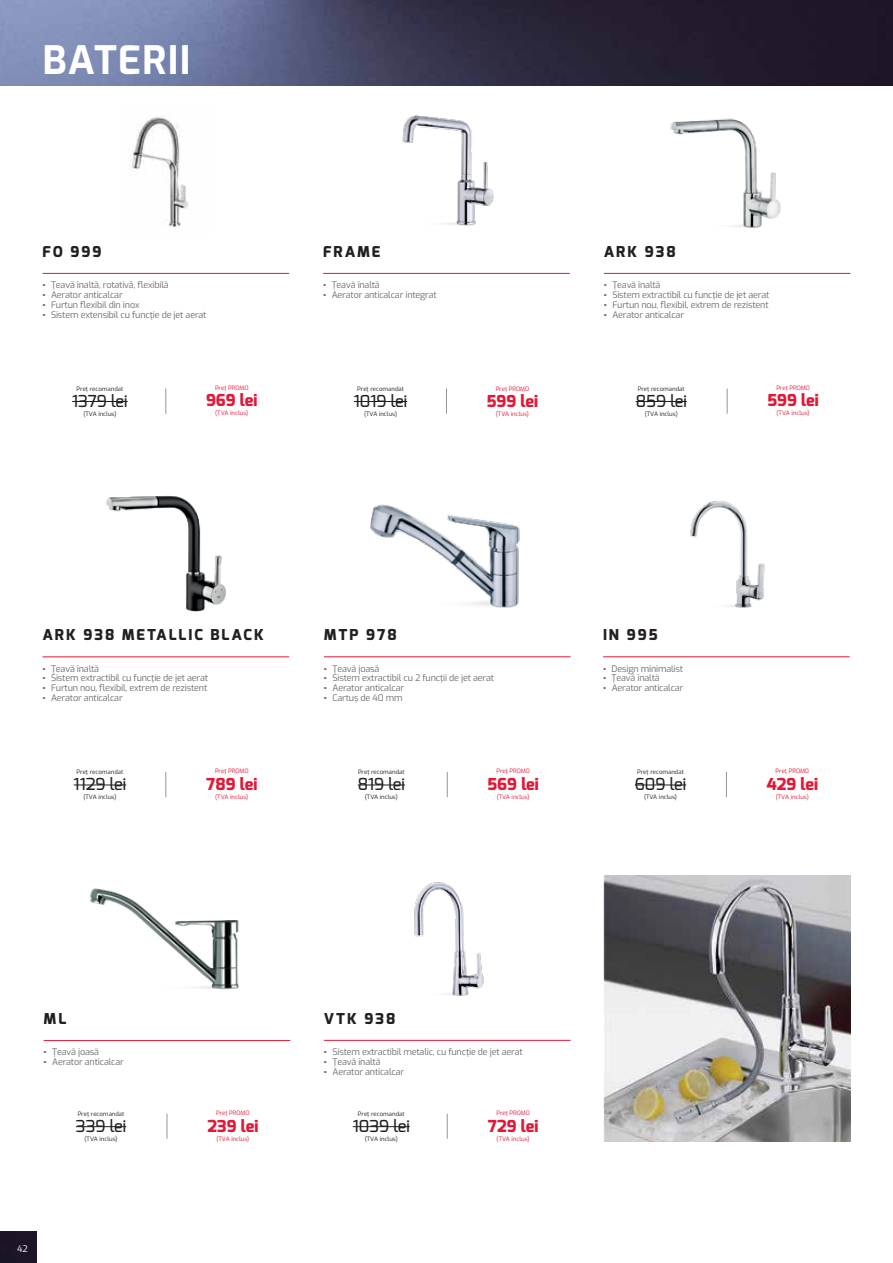
<style>
.page{position:relative;width:893px;height:1263px;background:#fff}
.page>*{position:absolute;margin:0;border:0;box-sizing:border-box;transform-origin:0 0}
.t1{font:700 39px "Exo";letter-spacing:.03em;color:#fff}
.t2{font:500 16.5px "Exo";color:#231f20}
.t3{font:800 16.5px "Exo";color:#e31837}
.t4{font:800 15px "Exo";letter-spacing:.13em;color:#231f20}
.t5{font:9px "Exo";letter-spacing:-.02em;color:#6d6e71}
.t6{font:9px "Exo";color:#fff}
.t7{font:6px "Exo";color:#231f20}
.t8{font:6px "Exo";color:#e31837}
.s1{font-family:"Times New Roman"}
</style>
<div class="page">
<img style="left:0;top:1232px;width:37px;height:31px">
<img style="left:0;top:0;width:893px;height:85px">
<hr style="left:43px;top:273px;width:246px;height:1px;background:#e31837">
<hr style="left:323px;top:273px;width:247px;height:1px;background:#e31837">
<hr style="left:324px;top:1040px;width:246px;height:1px;background:#e31837">
<hr style="left:72px;top:401px;width:56px;height:1px;background:#231f20">
<svg style="left:165px;top:388px;width:1px;height:26px"></svg>
<hr style="left:354px;top:401px;width:53px;height:1px;background:#231f20">
<svg style="left:446px;top:388px;width:1px;height:26px"></svg>
<hr style="left:353px;top:1126px;width:57px;height:1px;background:#231f20">
<svg style="left:447px;top:1114px;width:1px;height:25px"></svg>
<img style="left:131px;top:116px;width:58px;height:112px">
<img style="left:402px;top:115px;width:92px;height:111px">
<img style="left:414px;top:882px;width:70px;height:114px">
<hr style="left:604px;top:273px;width:246px;height:1px;background:#e31837">
<hr style="left:324px;top:656px;width:247px;height:1px;background:#e31837">
<hr style="left:603px;top:656px;width:247px;height:1px;background:#e31837">
<hr style="left:636px;top:401px;width:51px;height:1px;background:#231f20">
<svg style="left:727px;top:388px;width:1px;height:26px"></svg>
<hr style="left:358px;top:784px;width:47px;height:1px;background:#231f20">
<svg style="left:447px;top:772px;width:1px;height:25px"></svg>
<hr style="left:635px;top:784px;width:51px;height:1px;background:#231f20">
<svg style="left:726px;top:772px;width:1px;height:25px"></svg>
<img style="left:670px;top:118px;width:111px;height:110px">
<img style="left:370px;top:504px;width:150px;height:104px">
<img style="left:690px;top:500px;width:75px;height:108px">
<hr style="left:44px;top:1040px;width:246px;height:1px;background:#e31837">
<hr style="left:76px;top:1126px;width:50px;height:1px;background:#231f20">
<svg style="left:167px;top:1114px;width:1px;height:25px"></svg>
<img style="left:90px;top:888px;width:149px;height:102px">
<img style="left:604px;top:875px;width:246px;height:266px">
<hr style="left:43px;top:656px;width:246px;height:1px;background:#e31837">
<hr style="left:74px;top:784px;width:52px;height:1px;background:#231f20">
<svg style="left:165px;top:772px;width:1px;height:25px"></svg>
<img style="left:106px;top:496px;width:119px;height:116px">
<h1 class="t1" style="left:43px;top:31px;width:150px">BATERII</h1>
<h3 class="t4" style="left:43px;top:242px;width:61px">FO 999</h3>
<h3 class="t4" style="left:323px;top:242px;width:59px">FRAME</h3>
<h3 class="t4" style="left:604px;top:242px;width:73px">ARK 938</h3>
<p class="t5" style="left:43px;top:278px;width:128px"><span class="s1">▪</span> Ţeavă înaltă, rotativă, flexibilă</p>
<p class="t5" style="left:43px;top:288px;width:82px"><span class="s1">▪</span> Aerator anticalcar</p>
<p class="t5" style="left:43px;top:298px;width:99px"><span class="s1">▪</span> Furtun flexibil din inox</p>
<p class="t5" style="left:43px;top:308px;width:166px"><span class="s1">▪</span> Sistem extensibil cu funcţie de jet aerat</p>
<p class="t5" style="left:323px;top:278px;width:58px"><span class="s1">▪</span> Ţeavă înaltă</p>
<p class="t5" style="left:323px;top:288px;width:115px"><span class="s1">▪</span> Aerator anticalcar integrat</p>
<p class="t5" style="left:604px;top:278px;width:58px"><span class="s1">▪</span> Ţeavă înaltă</p>
<p class="t5" style="left:604px;top:288px;width:167px"><span class="s1">▪</span> Sistem extractibil cu funcţie de jet aerat</p>
<p class="t5" style="left:604px;top:298px;width:166px"><span class="s1">▪</span> Furtun nou, flexibil, extrem de rezistent</p>
<p class="t5" style="left:604px;top:308px;width:82px"><span class="s1">▪</span> Aerator anticalcar</p>
<p class="t7" style="left:77px;top:384px;width:48px">Preţ recomandat</p>
<h2 class="t2" style="left:72px;top:390px;width:57px">1379 lei</h2>
<p class="t7" style="left:83px;top:409px;width:35px">(TVA inclus)</p>
<p class="t8" style="left:215px;top:383px;width:35px">Preţ PROMO</p>
<h2 class="t3" style="left:206px;top:390px;width:53px">969 lei</h2>
<p class="t8" style="left:215px;top:409px;width:35px">(TVA inclus)</p>
<p class="t7" style="left:357px;top:384px;width:48px">Preţ recomandat</p>
<h2 class="t2" style="left:354px;top:390px;width:55px">1019 lei</h2>
<p class="t7" style="left:364px;top:409px;width:35px">(TVA inclus)</p>
<p class="t8" style="left:496px;top:384px;width:35px">Preţ PROMO</p>
<h2 class="t3" style="left:487px;top:390px;width:53px">599 lei</h2>
<p class="t8" style="left:496px;top:409px;width:35px">(TVA inclus)</p>
<p class="t7" style="left:638px;top:384px;width:48px">Preţ recomandat</p>
<h2 class="t2" style="left:636px;top:390px;width:53px">859 lei</h2>
<p class="t7" style="left:645px;top:409px;width:35px">(TVA inclus)</p>
<p class="t8" style="left:776px;top:383px;width:35px">Preţ PROMO</p>
<h2 class="t3" style="left:767px;top:390px;width:53px">599 lei</h2>
<p class="t8" style="left:776px;top:409px;width:35px">(TVA inclus)</p>
<h3 class="t4" style="left:43px;top:625px;width:223px">ARK 938 METALLIC BLACK</h3>
<h3 class="t4" style="left:324px;top:625px;width:74px">MTP 978</h3>
<h3 class="t4" style="left:603px;top:625px;width:56px">IN 995</h3>
<p class="t5" style="left:43px;top:662px;width:58px"><span class="s1">▪</span> Ţeavă înaltă</p>
<p class="t5" style="left:43px;top:671px;width:167px"><span class="s1">▪</span> Sistem extractibil cu funcţie de jet aerat</p>
<p class="t5" style="left:43px;top:681px;width:166px"><span class="s1">▪</span> Furtun nou, flexibil, extrem de rezistent</p>
<p class="t5" style="left:43px;top:691px;width:82px"><span class="s1">▪</span> Aerator anticalcar</p>
<p class="t5" style="left:324px;top:662px;width:57px"><span class="s1">▪</span> Ţeavă joasă</p>
<p class="t5" style="left:324px;top:671px;width:172px"><span class="s1">▪</span> Sistem extractibil cu 2 funcţii de jet aerat</p>
<p class="t5" style="left:324px;top:681px;width:82px"><span class="s1">▪</span> Aerator anticalcar</p>
<p class="t5" style="left:324px;top:691px;width:80px"><span class="s1">▪</span> Cartuş de 40 mm</p>
<p class="t5" style="left:603px;top:662px;width:81px"><span class="s1">▪</span> Design minimalist</p>
<p class="t5" style="left:603px;top:671px;width:58px"><span class="s1">▪</span> Ţeavă înaltă</p>
<p class="t5" style="left:603px;top:681px;width:82px"><span class="s1">▪</span> Aerator anticalcar</p>
<p class="t7" style="left:77px;top:767px;width:48px">Preţ recomandat</p>
<h2 class="t2" style="left:74px;top:774px;width:54px">1129 lei</h2>
<p class="t7" style="left:83px;top:793px;width:35px">(TVA inclus)</p>
<p class="t8" style="left:215px;top:767px;width:35px">Preţ PROMO</p>
<h2 class="t3" style="left:206px;top:773px;width:53px">789 lei</h2>
<p class="t8" style="left:215px;top:792px;width:35px">(TVA inclus)</p>
<p class="t7" style="left:358px;top:767px;width:48px">Preţ recomandat</p>
<h2 class="t2" style="left:358px;top:774px;width:49px">819 lei</h2>
<p class="t7" style="left:365px;top:793px;width:35px">(TVA inclus)</p>
<p class="t8" style="left:496px;top:767px;width:35px">Preţ PROMO</p>
<h2 class="t3" style="left:487px;top:773px;width:53px">569 lei</h2>
<p class="t8" style="left:497px;top:792px;width:35px">(TVA inclus)</p>
<p class="t7" style="left:637px;top:767px;width:48px">Preţ recomandat</p>
<h2 class="t2" style="left:635px;top:774px;width:53px">609 lei</h2>
<p class="t7" style="left:644px;top:793px;width:35px">(TVA inclus)</p>
<p class="t8" style="left:776px;top:767px;width:35px">Preţ PROMO</p>
<h2 class="t3" style="left:766px;top:773px;width:53px">429 lei</h2>
<p class="t8" style="left:776px;top:792px;width:35px">(TVA inclus)</p>
<h3 class="t4" style="left:44px;top:1009px;width:24px">ML</h3>
<p class="t5" style="left:44px;top:1045px;width:57px"><span class="s1">▪</span> Ţeavă joasă</p>
<p class="t5" style="left:44px;top:1055px;width:82px"><span class="s1">▪</span> Aerator anticalcar</p>
<p class="t7" style="left:78px;top:1109px;width:48px">Preţ recomandat</p>
<h2 class="t2" style="left:76px;top:1115px;width:52px">339 lei</h2>
<p class="t7" style="left:85px;top:1134px;width:35px">(TVA inclus)</p>
<p class="t6" style="left:17px;top:1242px;width:12px">42</p>
<p class="t8" style="left:216px;top:1108px;width:35px">Preţ PROMO</p>
<h2 class="t3" style="left:207px;top:1115px;width:52px">239 lei</h2>
<p class="t8" style="left:216px;top:1134px;width:35px">(TVA inclus)</p>
<h3 class="t4" style="left:324px;top:1008px;width:73px">VTK 938</h3>
<p class="t5" style="left:324px;top:1045px;width:200px"><span class="s1">▪</span> Sistem extractibil metalic, cu funcţie de jet aerat</p>
<p class="t5" style="left:324px;top:1055px;width:58px"><span class="s1">▪</span> Ţeavă înaltă</p>
<p class="t5" style="left:324px;top:1065px;width:82px"><span class="s1">▪</span> Aerator anticalcar</p>
<p class="t7" style="left:358px;top:1109px;width:48px">Preţ recomandat</p>
<h2 class="t2" style="left:353px;top:1115px;width:59px">1039 lei</h2>
<p class="t7" style="left:365px;top:1134px;width:35px">(TVA inclus)</p>
<p class="t8" style="left:496px;top:1108px;width:35px">Preţ PROMO</p>
<h2 class="t3" style="left:488px;top:1115px;width:52px">729 lei</h2>
<p class="t8" style="left:497px;top:1134px;width:35px">(TVA inclus)</p>
</div>
